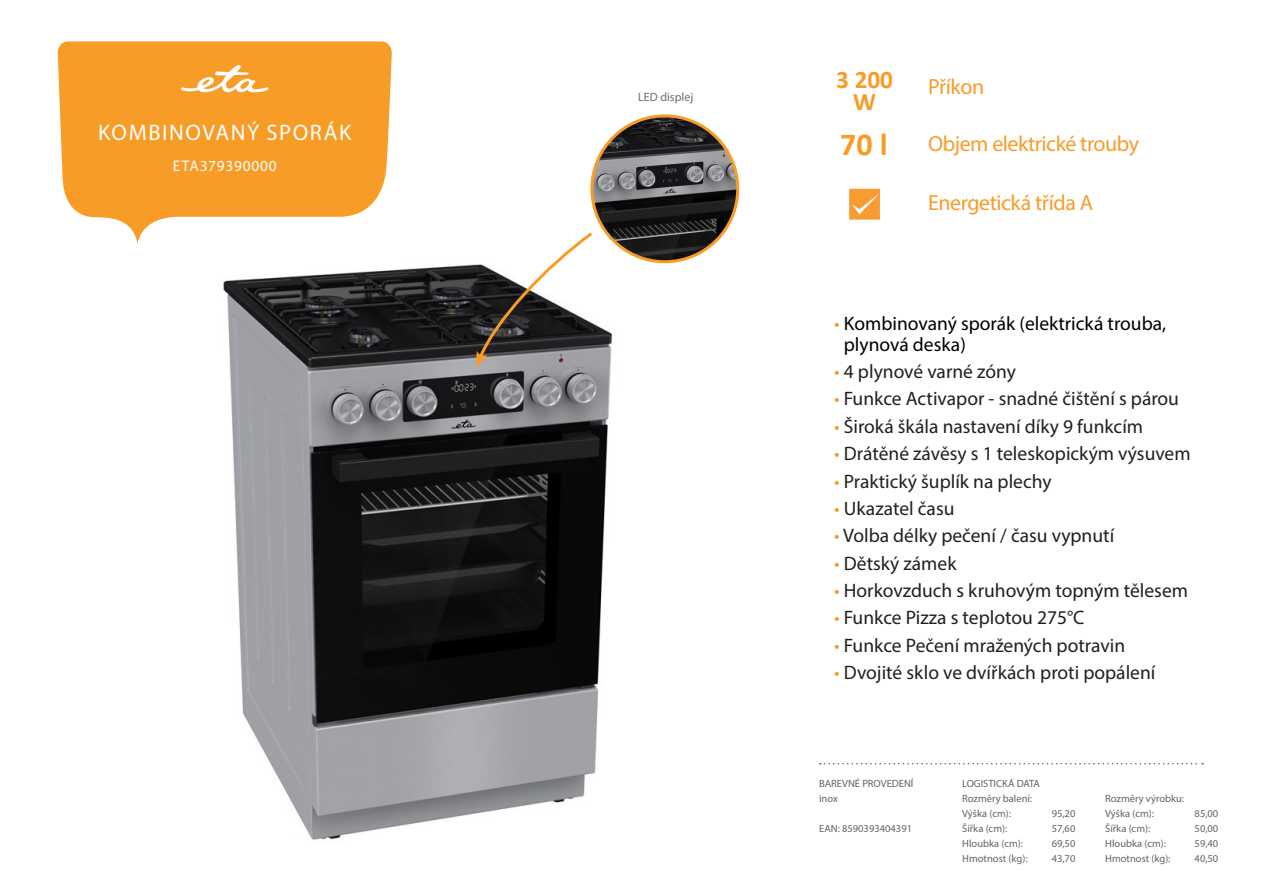
<style>
.page{position:relative;width:1263px;height:893px;background:#fff}
.page>*{position:absolute;margin:0;border:0;box-sizing:border-box;transform-origin:0 0}
.t1{font:700 31.95px "Calibri";color:#f89c28}
.t2{font:700 25.2px/21.9px "Calibri";color:#f89c28;text-align:center}
.t3{font:22.5px "Myriad Pro";letter-spacing:.07em;color:#fff}
.t4{font:21.9px "Myriad Pro";letter-spacing:-.02em;color:#f89c28}
.t5{font:19.5px "Myriad Pro";color:#231f20}
.t6{font:19.5px/21px "Myriad Pro";color:#000}
.t7{font:15.45px "Myriad Pro";letter-spacing:.05em;color:#fff}
.t8{font:12px "Myriad Pro";color:#6c6d70}
.t9{font:10.5px "Myriad Pro";color:#636366}
.s1{color:#f89c28}
</style>
<div class="page">
<img style="left:223px;top:252px;width:411px;height:588px">
<svg style="left:58px;top:41px;width:334px;height:203px;fill:#f89c28"></svg>
<svg style="left:820px;top:763px;width:383px;height:1px"></svg>
<svg style="left:181px;top:65px;width:87px;height:27px"></svg>
<svg style="left:849px;top:189px;width:31px;height:31px"></svg>
<svg style="left:476px;top:232px;width:120px;height:136px"></svg>
<img style="left:592px;top:116px;width:146px;height:146px;border-radius:73px">
<div style="left:590px;top:114px;width:149px;height:149px;border:3px solid #f89c28;border-radius:50%"></div>
<p class="t3" style="left:98px;top:118px;width:254px">KOMBINOVANÝ SPORÁK</p>
<p class="t7" style="left:173px;top:156px;width:105px">ETA379390000</p>
<p class="t8" style="left:638px;top:90px;width:57px">LED displej</p>
<p class="t2" style="left:836px;top:69px;width:58px">3 200<br>W</p>
<p class="t1" style="left:840px;top:122px;width:49px">70 l</p>
<p class="t4" style="left:928px;top:74px;width:57px">Příkon</p>
<p class="t4" style="left:928px;top:130px;width:212px">Objem elektrické trouby</p>
<p class="t4" style="left:928px;top:189px;width:166px">Energetická třída A</p>
<p class="t6" style="left:844px;top:312px;width:324px;text-indent:-10px"><span class="s1">•</span> Kombinovaný sporák (elektrická trouba, plynová deska)</p>
<p class="t5" style="left:834px;top:359px;width:183px"><span class="s1">•</span> 4 plynové varné zóny</p>
<p class="t5" style="left:834px;top:387px;width:346px"><span class="s1">•</span> Funkce Activapor - snadné čištění s párou</p>
<p class="t5" style="left:834px;top:414px;width:310px"><span class="s1">•</span> Široká škála nastavení díky 9 funkcím</p>
<p class="t5" style="left:834px;top:442px;width:358px"><span class="s1">•</span> Drátěné závěsy s 1 teleskopickým výsuvem</p>
<p class="t5" style="left:834px;top:469px;width:219px"><span class="s1">•</span> Praktický šuplík na plechy</p>
<p class="t5" style="left:834px;top:496px;width:122px"><span class="s1">•</span> Ukazatel času</p>
<p class="t5" style="left:834px;top:524px;width:281px"><span class="s1">•</span> Volba délky pečení / času vypnutí</p>
<p class="t5" style="left:834px;top:551px;width:124px"><span class="s1">•</span> Dětský zámek</p>
<p class="t5" style="left:834px;top:578px;width:355px"><span class="s1">•</span> Horkovzduch s kruhovým topným tělesem</p>
<p class="t5" style="left:834px;top:606px;width:252px"><span class="s1">•</span> Funkce Pizza s teplotou 275°C</p>
<p class="t5" style="left:834px;top:633px;width:292px"><span class="s1">•</span> Funkce Pečení mražených potravin</p>
<p class="t5" style="left:834px;top:661px;width:323px"><span class="s1">•</span> Dvojité sklo ve dvířkách proti popálení</p>
<p class="t9" style="left:819px;top:777px;width:96px">BAREVNÉ PROVEDENÍ</p>
<p class="t9" style="left:819px;top:792px;width:20px">inox</p>
<p class="t9" style="left:819px;top:822px;width:94px">EAN: 8590393404391</p>
<p class="t9" style="left:962px;top:777px;width:79px">LOGISTICKÁ DATA</p>
<p class="t9" style="left:962px;top:792px;width:71px">Rozměry balení:</p>
<p class="t9" style="left:962px;top:807px;width:50px">Výška (cm):</p>
<p class="t9" style="left:1052px;top:807px;width:25px">95,20</p>
<p class="t9" style="left:962px;top:822px;width:47px">Šířka (cm):</p>
<p class="t9" style="left:1052px;top:822px;width:25px">57,60</p>
<p class="t9" style="left:962px;top:837px;width:62px">Hloubka (cm):</p>
<p class="t9" style="left:1052px;top:837px;width:25px">69,50</p>
<p class="t9" style="left:962px;top:852px;width:67px">Hmotnost (kg):</p>
<p class="t9" style="left:1052px;top:852px;width:25px">43,70</p>
<p class="t9" style="left:1105px;top:792px;width:80px">Rozměry výrobku:</p>
<p class="t9" style="left:1105px;top:807px;width:50px">Výška (cm):</p>
<p class="t9" style="left:1195px;top:807px;width:25px">85,00</p>
<p class="t9" style="left:1105px;top:822px;width:47px">Šířka (cm):</p>
<p class="t9" style="left:1195px;top:822px;width:25px">50,00</p>
<p class="t9" style="left:1105px;top:837px;width:62px">Hloubka (cm):</p>
<p class="t9" style="left:1195px;top:837px;width:25px">59,40</p>
<p class="t9" style="left:1105px;top:852px;width:67px">Hmotnost (kg):</p>
<p class="t9" style="left:1195px;top:852px;width:25px">40,50</p>
</div>
